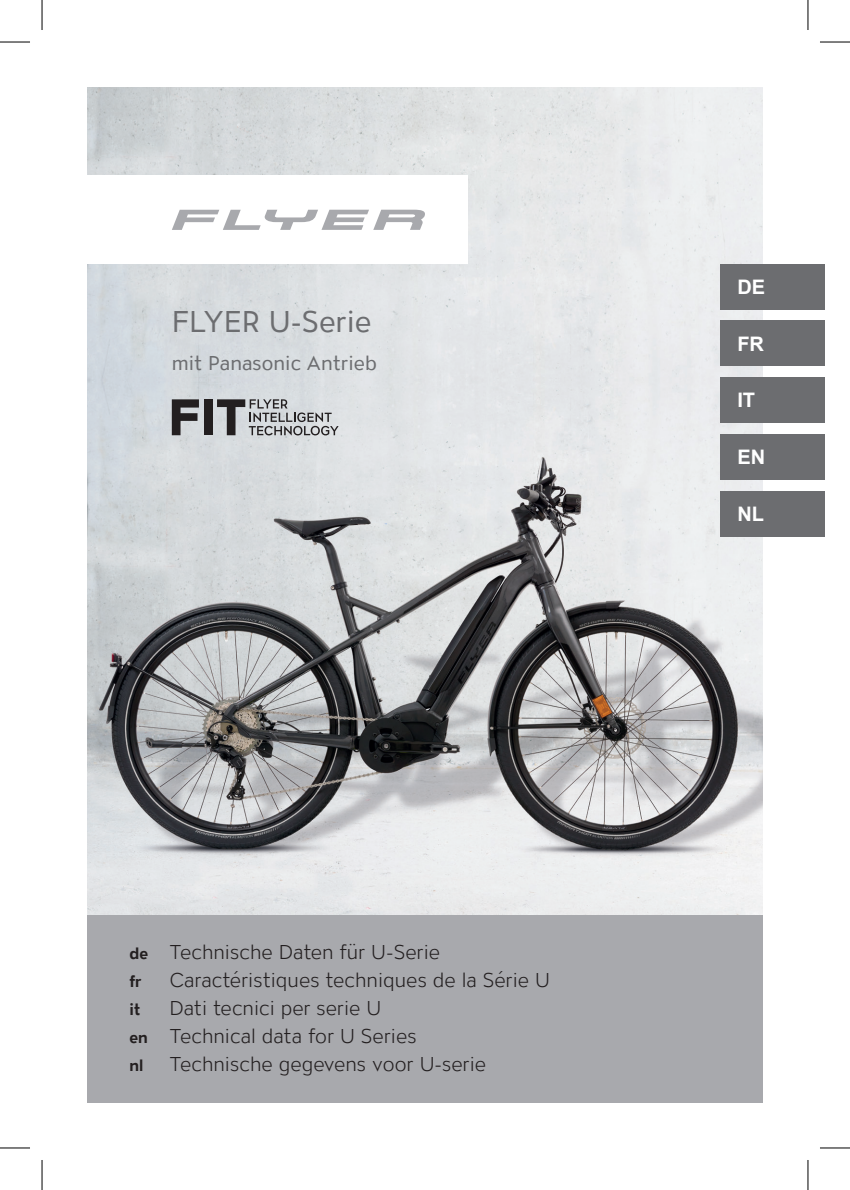
<style>
.page{position:relative;width:850px;height:1190px;background:#fff}
.page>*{position:absolute;margin:0;border:0;box-sizing:border-box;transform-origin:0 0}
.t1{font:30px "ATC Overlook";color:#6c6d70}
.t2{font:300 20px/28px "ATC Overlook";color:#231f20;text-align:center}
.t3{font:20px "ATC Overlook";color:#6c6d70}
.t4{font:700 20px "Arial";color:#fff}
.t5{font:700 16px "ATC Overlook";color:#231f20}
.s1{font-weight:700;font-size:16px}
</style>
<div class="page">
<img style="left:87px;top:87px;width:675px;height:828px">
<div style="left:62px;top:176px;width:405px;height:88px;background:#fff"></div>
<svg style="left:172px;top:210px;width:253px;height:20px"></svg>
<div style="left:87px;top:915px;width:675px;height:187px;background:#a8a9ad"></div>
<div style="left:720px;top:264px;width:104px;height:45px;background:#6c6d70"></div>
<div style="left:720px;top:321px;width:104px;height:45px;background:#6c6d70"></div>
<div style="left:720px;top:377px;width:104px;height:46px;background:#6c6d70"></div>
<div style="left:720px;top:434px;width:104px;height:45px;background:#6c6d70"></div>
<div style="left:720px;top:491px;width:104px;height:45px;background:#6c6d70"></div>
<svg style="left:172px;top:399px;width:27px;height:36px"></svg>
<div style="left:204px;top:399px;width:8px;height:36px;background:#231f20"></div>
<svg style="left:217px;top:399px;width:121px;height:36px;background:#a6a8ab"></svg>
<hr style="left:0;top:42px;width:30px;height:1px;background:#000">
<hr style="left:819px;top:42px;width:30px;height:1px;background:#000">
<hr style="left:0;top:1147px;width:30px;height:1px;background:#000">
<hr style="left:819px;top:1147px;width:30px;height:1px;background:#000">
<hr style="left:42px;top:0;width:1px;height:30px;background:#000">
<hr style="left:42px;top:1160px;width:1px;height:30px;background:#000">
<hr style="left:807px;top:0;width:1px;height:30px;background:#000">
<hr style="left:807px;top:1160px;width:1px;height:30px;background:#000">
<h1 class="t1" style="left:172px;top:304px;width:201px">FLYER U-Serie</h1>
<p class="t3" style="left:172px;top:352px;width:207px">mit Panasonic Antrieb</p>
<p class="t2" style="left:130px;top:938px;width:312px"><span class="s1">de</span> Technische Daten für U-Serie</p>
<p class="t5" style="left:130px;top:972px;width:14px">fr</p>
<p class="t2" style="left:169px;top:966px;width:382px">Caractéristiques techniques de la Série U</p>
<p class="t5" style="left:130px;top:1000px;width:12px">it</p>
<p class="t2" style="left:130px;top:994px;width:288px">Dati tecnici per serie U<br><span class="s1">en</span> Technical data for U Series</p>
<p class="t5" style="left:130px;top:1056px;width:15px">nl</p>
<p class="t2" style="left:169px;top:1050px;width:318px">Technische gegevens voor U-serie</p>
<p class="t4" style="left:737px;top:273px;width:29px">DE</p>
<p class="t4" style="left:737px;top:330px;width:28px">FR</p>
<p class="t4" style="left:737px;top:387px;width:19px">IT</p>
<p class="t4" style="left:737px;top:444px;width:29px">EN</p>
<p class="t4" style="left:737px;top:500px;width:28px">NL</p>
</div>
